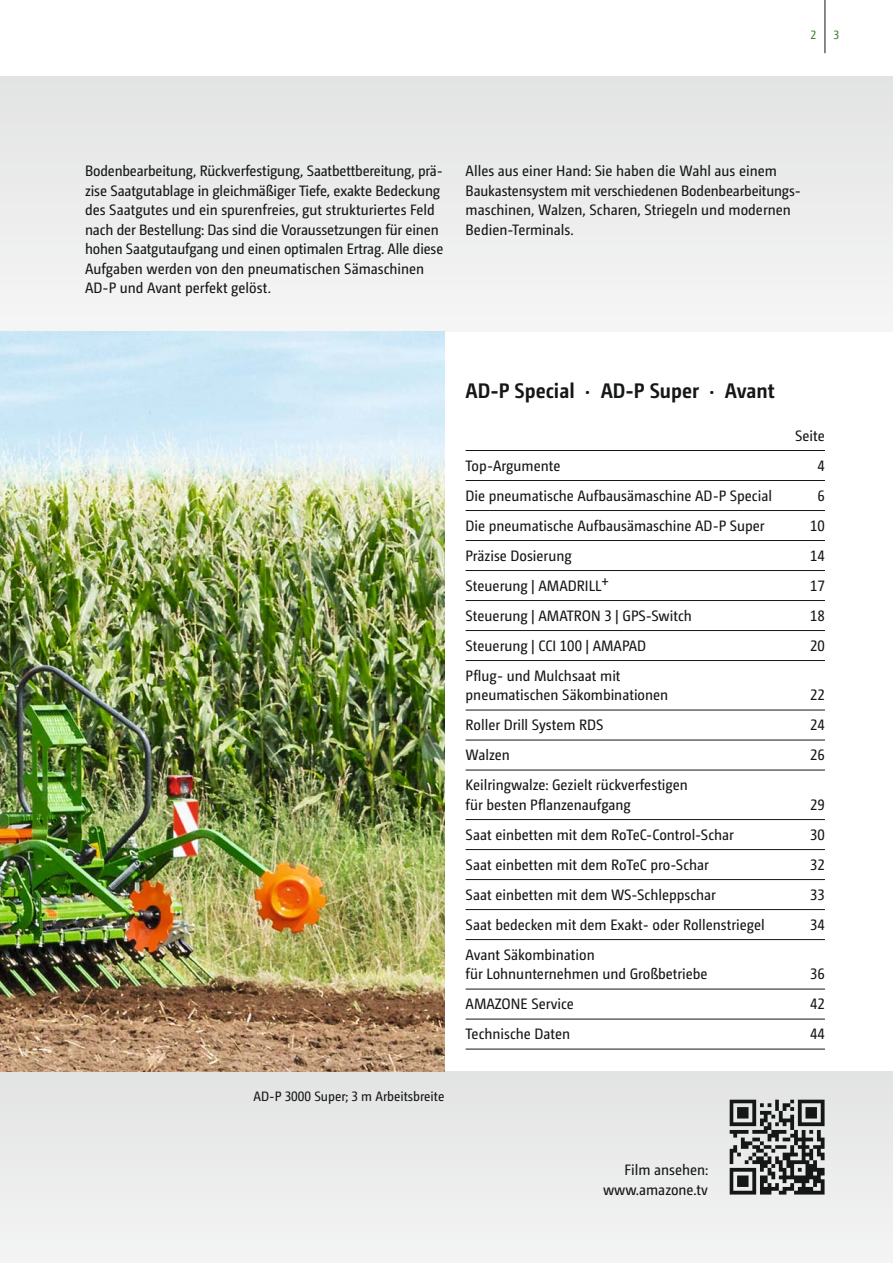
<style>
.page{position:relative;width:893px;height:1263px;background:#fff}
.page>*{position:absolute;margin:0;border:0;box-sizing:border-box;transform-origin:0 0}
.t1{font:700 21px "Camingo Dos Pro S Cd";color:#151616}
.t2{font:15px/19.5px "Camingo Dos Pro S Cd";color:#151616}
.t3{font:13.5px "Camingo Dos Pro S Cd";color:#151616}
.t4{font:12px "Camingo Dos Pro S Cd";color:#38832b}
</style>
<div class="page">
<div style="left:0;top:77px;width:893px;height:255px;background:#eceded"></div>
<div style="left:0;top:1071px;width:893px;height:192px;background:#ececec"></div>
<img style="left:0;top:332px;width:444px;height:739px">
<hr style="left:825px;top:0;width:1px;height:53px;background:#151616">
<hr style="left:466px;top:450px;width:359px;height:1px;background:#151616">
<hr style="left:466px;top:480px;width:359px;height:1px;background:#151616">
<hr style="left:466px;top:510px;width:359px;height:1px;background:#151616">
<hr style="left:466px;top:540px;width:359px;height:1px;background:#151616">
<hr style="left:466px;top:570px;width:359px;height:1px;background:#151616">
<hr style="left:466px;top:600px;width:359px;height:1px;background:#151616">
<hr style="left:466px;top:630px;width:359px;height:1px;background:#151616">
<hr style="left:466px;top:660px;width:359px;height:1px;background:#151616">
<hr style="left:466px;top:710px;width:359px;height:1px;background:#151616">
<hr style="left:466px;top:740px;width:359px;height:1px;background:#151616">
<hr style="left:466px;top:770px;width:359px;height:1px;background:#151616">
<hr style="left:466px;top:819px;width:359px;height:1px;background:#151616">
<hr style="left:466px;top:849px;width:359px;height:1px;background:#151616">
<hr style="left:466px;top:879px;width:359px;height:1px;background:#151616">
<hr style="left:466px;top:909px;width:359px;height:1px;background:#151616">
<hr style="left:466px;top:939px;width:359px;height:1px;background:#151616">
<hr style="left:466px;top:989px;width:359px;height:1px;background:#151616">
<hr style="left:466px;top:1019px;width:359px;height:1px;background:#151616">
<hr style="left:466px;top:1049px;width:359px;height:1px;background:#151616">
<svg style="left:730px;top:1099px;width:94px;height:95px"></svg>
<p class="t4" style="left:810px;top:30px;width:7px">2</p>
<p class="t4" style="left:833px;top:30px;width:7px">3</p>
<p class="t2" style="left:85px;top:162px;width:360px">Bodenbearbeitung, Rückverfestigung, Saatbettbereitung, prä&shy;zise Saatgutablage in gleichmäßiger Tiefe, exakte Bedeckung des Saatgutes und ein spurenfreies, gut strukturiertes Feld nach der Bestellung: Das sind die Voraussetzungen für einen hohen Saatgutaufgang und einen optimalen Ertrag. Alle diese Aufgaben werden von den pneumatischen Sämaschinen AD-P und Avant perfekt gelöst.</p>
<p class="t2" style="left:466px;top:162px;width:337px">Alles aus einer Hand: Sie haben die Wahl aus einem Baukastensystem mit verschiedenen Bodenbearbeitungs&shy;maschinen, Walzen, Scharen, Striegeln und modernen Bedien-Terminals.</p>
<p class="t3" style="left:253px;top:1091px;width:192px">AD-P 3000 Super; 3 m Arbeitsbreite</p>
<h1 class="t1" style="left:466px;top:383px;width:311px">AD-P Special · AD-P Super · Avant</h1>
<p class="t2" style="left:795px;top:427px;width:31px">Seite</p>
<p class="t2" style="left:466px;top:457px;width:96px">Top-Argumente</p>
<p class="t2" style="left:818px;top:457px;width:9px">4</p>
<p class="t2" style="left:466px;top:487px;width:308px">Die pneumatische Aufbausämaschine AD-P Special</p>
<p class="t2" style="left:818px;top:487px;width:9px">6</p>
<p class="t2" style="left:466px;top:517px;width:300px">Die pneumatische Aufbausämaschine AD-P Super</p>
<p class="t2" style="left:810px;top:517px;width:16px">10</p>
<p class="t2" style="left:466px;top:547px;width:108px">Präzise Dosierung</p>
<p class="t2" style="left:810px;top:547px;width:16px">14</p>
<p class="t2" style="left:466px;top:577px;width:145px">Steuerung | AMADRILL+</p>
<p class="t2" style="left:810px;top:577px;width:16px">17</p>
<p class="t2" style="left:466px;top:607px;width:228px">Steuerung | AMATRON 3 | GPS-Switch</p>
<p class="t2" style="left:810px;top:607px;width:16px">18</p>
<p class="t2" style="left:466px;top:637px;width:182px">Steuerung | CCI 100 | AMAPAD</p>
<p class="t2" style="left:810px;top:637px;width:16px">20</p>
<p class="t2" style="left:466px;top:667px;width:204px">Pflug- und Mulchsaat mit pneumatischen Säkombinationen</p>
<p class="t2" style="left:810px;top:686px;width:16px">22</p>
<p class="t2" style="left:466px;top:716px;width:139px">Roller Drill System RDS</p>
<p class="t2" style="left:810px;top:716px;width:16px">24</p>
<p class="t2" style="left:466px;top:746px;width:46px">Walzen</p>
<p class="t2" style="left:810px;top:746px;width:16px">26</p>
<p class="t2" style="left:466px;top:776px;width:224px">Keilringwalze: Gezielt rückverfestigen für besten Pflanzenaufgang</p>
<p class="t2" style="left:810px;top:796px;width:16px">29</p>
<p class="t2" style="left:466px;top:826px;width:270px">Saat einbetten mit dem RoTeC-Control-Schar</p>
<p class="t2" style="left:810px;top:826px;width:16px">30</p>
<p class="t2" style="left:466px;top:856px;width:245px">Saat einbetten mit dem RoTeC pro-Schar</p>
<p class="t2" style="left:810px;top:856px;width:16px">32</p>
<p class="t2" style="left:466px;top:886px;width:252px">Saat einbetten mit dem WS-Schleppschar</p>
<p class="t2" style="left:810px;top:886px;width:16px">33</p>
<p class="t2" style="left:466px;top:916px;width:301px">Saat bedecken mit dem Exakt- oder Rollenstriegel</p>
<p class="t2" style="left:810px;top:916px;width:16px">34</p>
<p class="t2" style="left:466px;top:946px;width:244px">Avant Säkombination<br>für Lohnunternehmen und Großbetriebe</p>
<p class="t2" style="left:810px;top:965px;width:16px">36</p>
<p class="t2" style="left:466px;top:995px;width:110px">AMAZONE Service</p>
<p class="t2" style="left:810px;top:995px;width:16px">42</p>
<p class="t2" style="left:466px;top:1025px;width:106px">Technische Daten</p>
<p class="t2" style="left:810px;top:1025px;width:16px">44</p>
<p class="t2" style="left:603px;top:1161px;width:106px;text-align:right">Film ansehen: www.amazone.tv</p>
</div>
